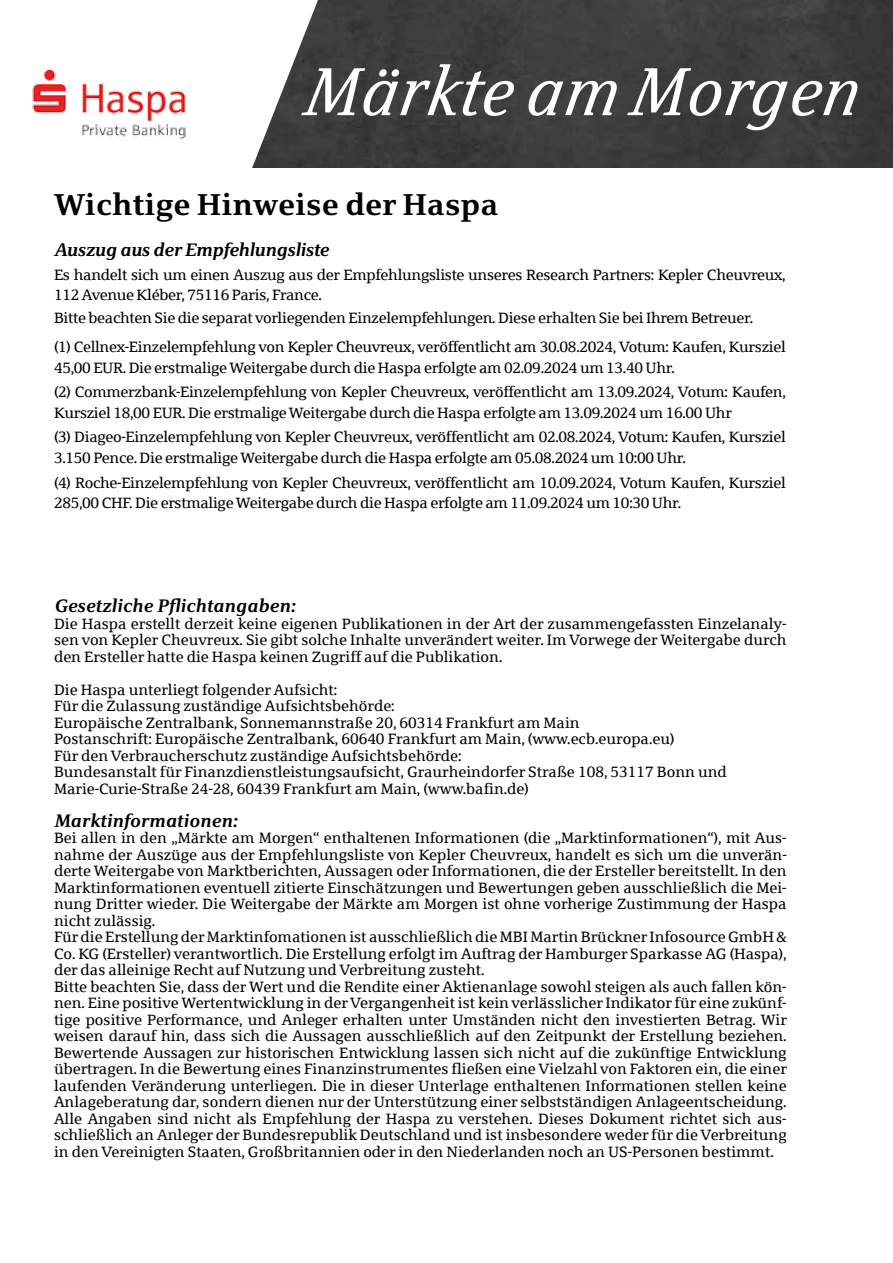
<style>
.page{position:relative;width:893px;height:1263px;background:#fff}
.page>*{position:absolute;margin:0;border:0;box-sizing:border-box;transform-origin:0 0}
.t1{font:italic 67.5px "Sparkasse Serif";color:#fff;scale:.94 1}
.t2{font:700 30px "Sparkasse Serif";color:#000}
.t3{font:italic 700 18px "Sparkasse Serif";color:#000}
.t4{font:italic 700 18px "Sparkasse Serif";letter-spacing:-.02em;color:#000}
.t5{font:15px/16.5px "Sparkasse Serif";color:#000}
.t6{font:15px/24.6px "Sparkasse Serif";letter-spacing:-.02em;color:#000}
</style>
<div class="page">
<div style="left:320px;top:0;width:573px;height:168px;background:#3d3d3d"></div>
<svg style="left:252px;top:0;width:68px;height:168px"></svg>
<img style="left:32px;top:69px;width:154px;height:71px">
<h1 class="t1" style="left:300px;top:50px;width:607px">Märkte am Morgen</h1>
<h2 class="t2" style="left:54px;top:186px;width:446px">Wichtige Hinweise der Haspa</h2>
<p class="t4" style="left:54px;top:239px;width:277px">Auszug aus der Empfehlungsliste</p>
<p class="t6" style="left:54px;top:265px;width:733px;line-height:19.5px">Es handelt sich um einen Auszug aus der Empfehlungsliste unseres Research Partners: Kepler Cheuvreux,<br>112 Avenue Kléber, 75116 Paris, France.</p>
<p class="t6" style="left:54px;top:303px;width:733px;line-height:29px">Bitte beachten Sie die separat vorliegenden Einzelempfehlungen. Diese erhalten Sie bei Ihrem Betreuer.<br>(1) Cellnex-Einzelempfehlung von Kepler Cheuvreux, veröffentlicht am 30.08.2024, Votum: Kaufen, Kursziel</p>
<p class="t6" style="left:54px;top:355px;width:733px">45,00 EUR. Die erstmalige Weitergabe durch die Haspa erfolgte am 02.09.2024 um 13.40 Uhr.<br>(2) Commerzbank-Einzelempfehlung von Kepler Cheuvreux, veröffentlicht am 13.09.2024, Votum: Kaufen,</p>
<p class="t6" style="left:54px;top:400px;width:733px">Kursziel 18,00 EUR. Die erstmalige Weitergabe durch die Haspa erfolgte am 13.09.2024 um 16.00 Uhr<br>(3) Diageo-Einzelempfehlung von Kepler Cheuvreux, veröffentlicht am 02.08.2024, Votum: Kaufen, Kursziel</p>
<p class="t6" style="left:54px;top:445px;width:733px">3.150 Pence. Die erstmalige Weitergabe durch die Haspa erfolgte am 05.08.2024 um 10:00 Uhr.<br>(4) Roche-Einzelempfehlung von Kepler Cheuvreux, veröffentlicht am 10.09.2024, Votum Kaufen, Kursziel</p>
<p class="t6" style="left:54px;top:490px;width:629px">285,00 CHF. Die erstmalige Weitergabe durch die Haspa erfolgte am 11.09.2024 um 10:30 Uhr.</p>
<p class="t3" style="left:54px;top:594px;width:243px">Gesetzliche Pflichtangaben:</p>
<p class="t5" style="left:54px;top:615px;width:734px;text-align:justify">Die Haspa erstellt derzeit keine eigenen Publikationen in der Art der zusammengefassten Einzelanaly&shy;sen von Kepler Cheuvreux. Sie gibt solche Inhalte unverändert weiter. Im Vorwege der Weitergabe durch den Ersteller hatte die Haspa keinen Zugriff auf die Publikation.</p>
<p class="t5" style="left:54px;top:681px;width:674px">Die Haspa unterliegt folgender Aufsicht:<br>Für die Zulassung zuständige Aufsichtsbehörde:<br>Europäische Zentralbank, Sonnemannstraße 20, 60314 Frankfurt am Main<br>Postanschrift: Europäische Zentralbank, 60640 Frankfurt am Main, (www.ecb.europa.eu)<br>Für den Verbraucherschutz zuständige Aufsichtsbehörde:<br>Bundesanstalt für Finanzdienstleistungsaufsicht, Graurheindorfer Straße 108, 53117 Bonn und Marie-Curie-Straße 24-28, 60439 Frankfurt am Main, (www.bafin.de)</p>
<p class="t3" style="left:54px;top:809px;width:185px">Marktinformationen:</p>
<p class="t5" style="left:54px;top:829px;width:734px">Bei allen in den „Märkte am Morgen“ enthaltenen Informationen (die „Marktinformationen“), mit Aus&shy;nahme der Auszüge aus der Empfehlungsliste von Kepler Cheuvreux, handelt es sich um die unverän&shy;derte Weitergabe von Marktberichten, Aussagen oder Informationen, die der Ersteller bereitstellt. In den Marktinformationen eventuell zitierte Einschätzungen und Bewertungen geben ausschließlich die Mei&shy;nung Dritter wieder. Die Weitergabe der Märkte am Morgen ist ohne vorherige Zustimmung der Haspa nicht zulässig.<br>Für die Erstellung der Marktinfomationen ist ausschließlich die MBI Martin Brückner Infosource GmbH &amp; Co. KG (Ersteller) verantwortlich. Die Erstellung erfolgt im Auftrag der Hamburger Sparkasse AG (Haspa), der das alleinige Recht auf Nutzung und Verbreitung zusteht.<br>Bitte beachten Sie, dass der Wert und die Rendite einer Aktienanlage sowohl steigen als auch fallen kön&shy;nen. Eine positive Wertentwicklung in der Vergangenheit ist kein verlässlicher Indikator für eine zukünf&shy;tige positive Performance, und Anleger erhalten unter Umständen nicht den investierten Betrag. Wir weisen darauf hin, dass sich die Aussagen ausschließlich auf den Zeitpunkt der Erstellung beziehen.<br>Bewertende Aussagen zur historischen Entwicklung lassen sich nicht auf die zukünftige Entwicklung übertragen. In die Bewertung eines Finanzinstrumentes fließen eine Vielzahl von Faktoren ein, die einer laufenden Veränderung unterliegen. Die in dieser Unterlage enthaltenen Informationen stellen keine Anlageberatung dar, sondern dienen nur der Unterstützung einer selbstständigen Anlageentscheidung.<br>Alle Angaben sind nicht als Empfehlung der Haspa zu verstehen. Dieses Dokument richtet sich aus&shy;schließlich an Anleger der Bundesrepublik Deutschland und ist insbesondere weder für die Verbreitung in den Vereinigten Staaten, Großbritannien oder in den Niederlanden noch an US-Personen bestimmt.</p>
</div>
